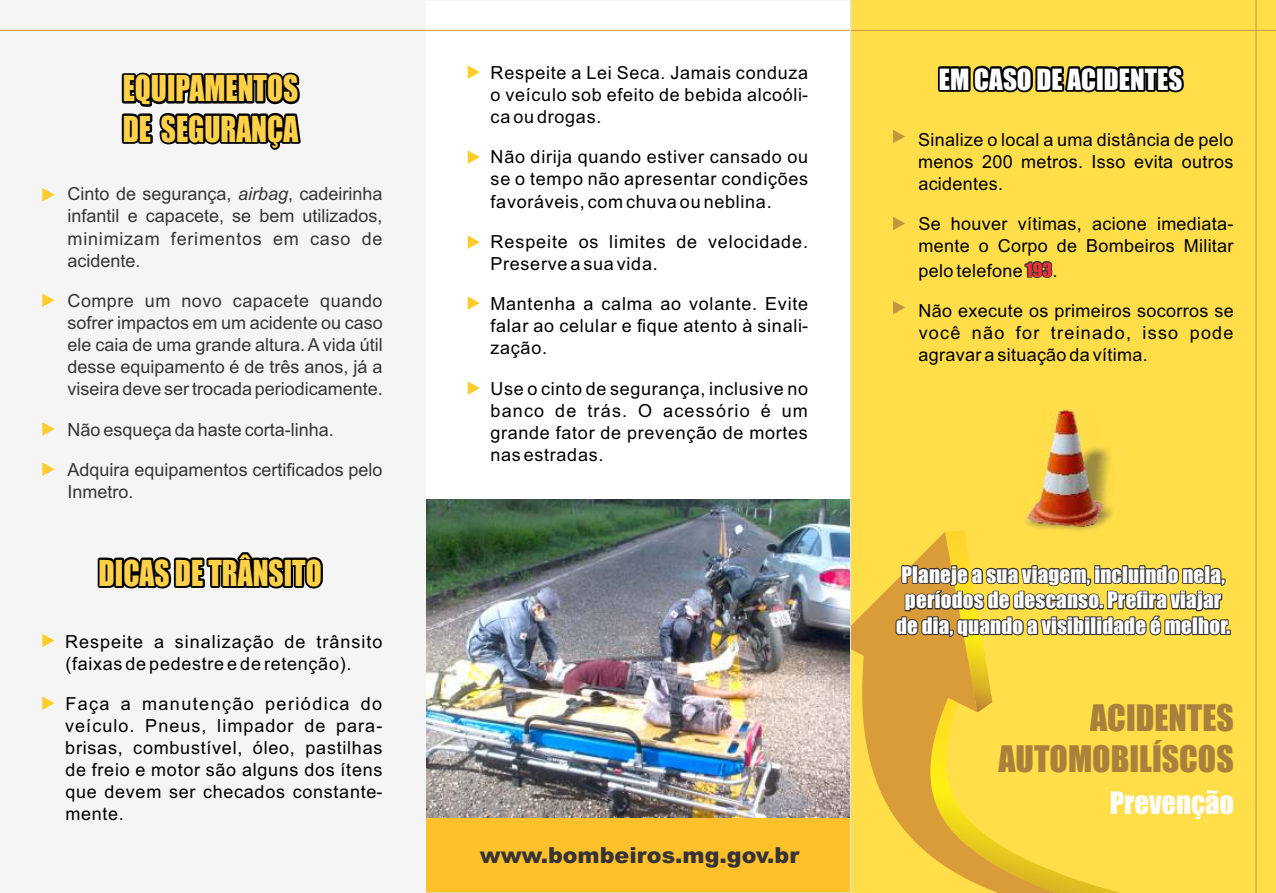
<style>
.page{position:relative;width:1276px;height:893px;background:#fff}
.page>*{position:absolute;margin:0;border:0;box-sizing:border-box;transform-origin:0 0}
.t1{font:33.75px/41.2px "Impact";color:#aa813c;text-align:right}
.t2{font:33px/40.2px "Impact";color:#ffd149;scale:.89 1}
.t3{font:28.5px "Impact";color:#fefefe}
.t4{font:27px "Impact";color:#fff}
.t5{font:900 22.2px "Arial";color:#373435}
.t6{font:21px/25.7px "Impact";letter-spacing:.01em;color:#fefefe;text-align:center}
.t7{font:18px/22px "Arial";letter-spacing:.04em;color:#000;text-align:justify}
.t8{font:18px/22px "Arial";color:#373435;text-align:justify}
.t9{font:18px/22px "Arial";letter-spacing:.015em;color:#000}
.s1{font-style:italic}
.s2{font-family:"Impact";color:#ed3237}
</style>
<div class="page">
<div style="left:850px;top:0;width:426px;height:893px;background:#ffde4a"></div>
<hr style="left:850px;top:30px;width:426px;height:1px;background:#c4953c">
<hr style="left:1255px;top:0;width:1px;height:893px;background:#c4953c">
<svg style="left:850px;top:532px;width:246px;height:361px"></svg>
<svg style="left:893px;top:130px;width:12px;height:13px"></svg>
<svg style="left:893px;top:301px;width:12px;height:13px"></svg>
<div style="left:425px;top:804px;width:425px;height:89px;background:#fec12c"></div>
<hr style="left:425px;top:30px;width:425px;height:1px;background:#c4953c">
<img style="left:427px;top:500px;width:421px;height:318px">
<div style="left:0;top:0;width:425px;height:893px;background:#f5f5f5"></div>
<hr style="left:0;top:30px;width:425px;height:1px;background:#c4953c">
<svg style="left:42px;top:422px;width:13px;height:14px"></svg>
<svg style="left:42px;top:462px;width:13px;height:14px"></svg>
<svg style="left:97px;top:552px;width:226px;height:37px"></svg>
<svg style="left:120px;top:29px;width:183px;height:121px"></svg>
<svg style="left:42px;top:188px;width:13px;height:13px"></svg>
<svg style="left:42px;top:293px;width:13px;height:14px"></svg>
<svg style="left:893px;top:217px;width:12px;height:13px"></svg>
<svg style="left:42px;top:634px;width:13px;height:13px"></svg>
<svg style="left:894px;top:530px;width:337px;height:231px"></svg>
<svg style="left:936px;top:29px;width:250px;height:64px"></svg>
<svg style="left:1024px;top:261px;width:29px;height:17px"></svg>
<img style="left:1016px;top:507px;width:133px;height:24px">
<img style="left:1051px;top:409px;width:31px;height:37px">
<img style="left:1024px;top:446px;width:86px;height:81px">
<svg style="left:468px;top:65px;width:12px;height:14px"></svg>
<svg style="left:468px;top:150px;width:12px;height:14px"></svg>
<svg style="left:468px;top:235px;width:12px;height:14px"></svg>
<svg style="left:468px;top:381px;width:12px;height:14px"></svg>
<svg style="left:42px;top:696px;width:13px;height:14px"></svg>
<svg style="left:468px;top:296px;width:12px;height:14px"></svg>
<h2 class="t2" style="left:123px;top:70px;width:199px">EQUIPAMENTOS<br>DE SEGURANÇA</h2>
<p class="t7" style="left:490px;top:63px;width:319px">Respeite a Lei Seca. Jamais conduza o veículo sob efeito de bebida alcoóli&shy;ca ou drogas.</p>
<p class="t7" style="left:490px;top:148px;width:319px">Não dirija quando estiver cansado ou se o tempo não apresentar condições favoráveis, com chuva ou neblina.</p>
<p class="t7" style="left:490px;top:232px;width:319px">Respeite os limites de velocidade.<br>Preserve a sua vida.</p>
<p class="t7" style="left:490px;top:294px;width:319px">Mantenha a calma ao volante. Evite falar ao celular e fique atento à sinali&shy;zação.</p>
<p class="t7" style="left:490px;top:379px;width:319px">Use o cinto de segurança, inclusive no banco de trás. O acessório é um grande fator de prevenção de mortes nas estradas.</p>
<p class="t8" style="left:68px;top:185px;width:316px">Cinto de segurança, <span class="s1">airbag</span>, cadeirinha infantil e capacete, se bem utilizados, minimizam ferimentos em caso de acidente.</p>
<p class="t8" style="left:68px;top:291px;width:317px">Compre um novo capacete quando sofrer impactos em um acidente ou caso ele caia de uma grande altura. A vida útil desse equipamento é de três anos, já a viseira deve ser trocada periodicamente.</p>
<p class="t8" style="left:68px;top:420px;width:268px">Não esqueça da haste corta-linha.</p>
<p class="t8" style="left:68px;top:460px;width:316px">Adquira equipamentos certificados pelo<br>Inmetro.</p>
<h2 class="t2" style="left:99px;top:554px;width:252px">DICAS DE TRÂNSITO</h2>
<p class="t7" style="left:65px;top:632px;width:318px">Respeite a sinalização de trânsito (faixas de pedestre e de retenção).</p>
<p class="t7" style="left:65px;top:694px;width:319px">Faça a manutenção periódica do veículo. Pneus, limpador de para&shy;brisas, combustível, óleo, pastilhas de freio e motor são alguns dos ítens que devem ser checados constante&shy;mente.</p>
<p class="t5" style="left:480px;top:847px;width:321px">www.bombeiros.mg.gov.br</p>
<h3 class="t4" style="left:939px;top:68px;width:245px">EM CASO DE ACIDENTES</h3>
<p class="t7" style="left:918px;top:130px;width:317px">Sinalize o local a uma distância de pelo menos 200 metros. Isso evita outros acidentes.</p>
<p class="t9" style="left:918px;top:215px;width:317px">Se houver vítimas, acione imediata&shy;mente o Corpo de Bombeiros Militar</p>
<p class="t9" style="left:918px;top:261px;width:140px">pelo telefone<span class="s2">193</span>.</p>
<p class="t7" style="left:918px;top:301px;width:317px">Não execute os primeiros socorros se você não for treinado, isso pode agravar a situação da vítima.</p>
<p class="t6" style="left:896px;top:563px;width:336px">Planeje a sua viagem, incluindo nela, períodos de descanso. Prefira viajar de dia, quando a visibilidade é melhor.</p>
<h1 class="t1" style="left:998px;top:698px;width:237px">ACIDENTES<br>AUTOMOBILÍSCOS</h1>
<h3 class="t3" style="left:1109px;top:791px;width:126px">Prevenção</h3>
</div>
